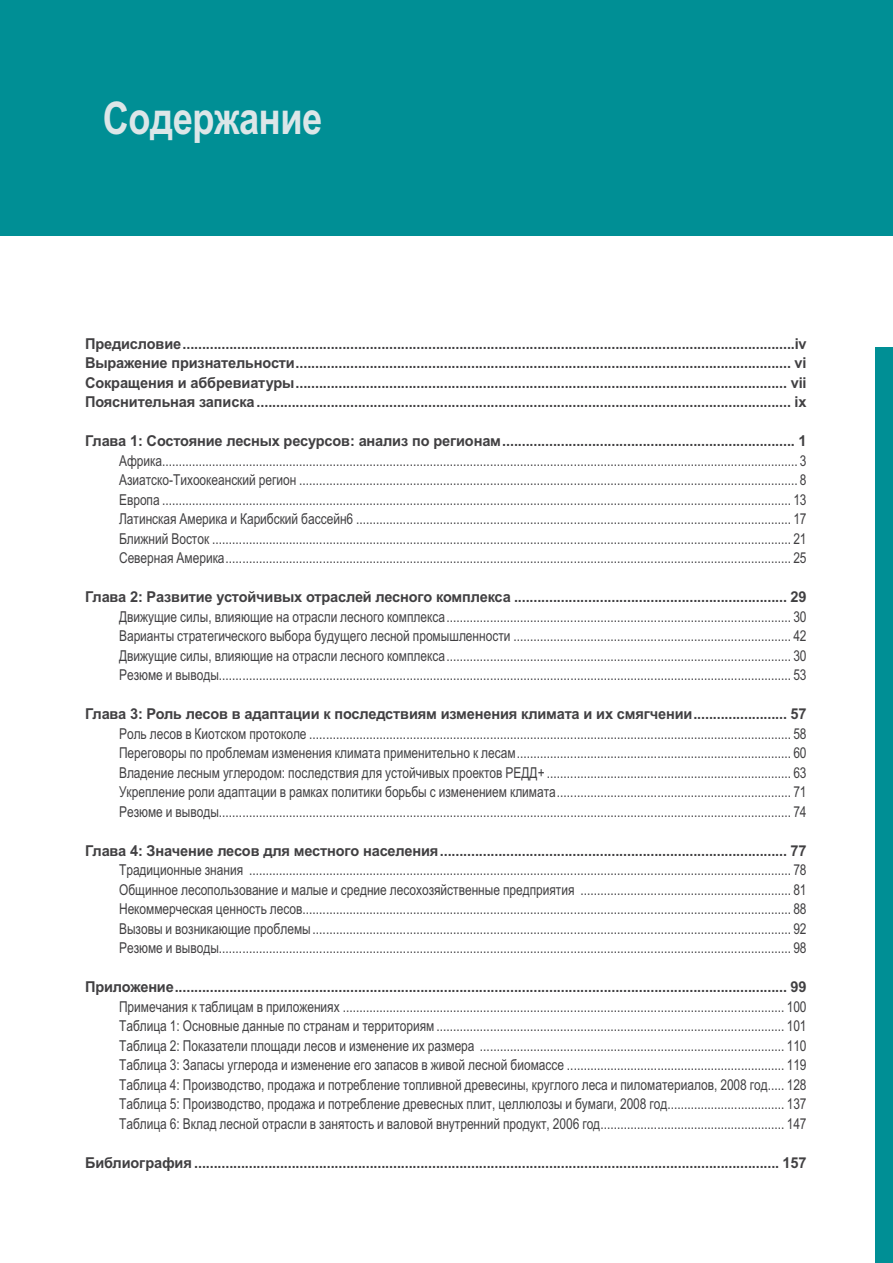
<style>
.page{position:relative;width:893px;height:1263px;background:#fff}
.page>*{position:absolute;margin:0;border:0;box-sizing:border-box;transform-origin:0 0}
.t1{font:700 45px "Arial Narrow Cyr";letter-spacing:-.01em;color:#dce6e8}
.t2{font:15px/19.5px "Arial Narrow Cyr";color:#414042;text-align:justify}
.t3{font:700 15px/19.5px "Arial Cyr";letter-spacing:-.01em;color:#414042;text-align:justify}
</style>
<div class="page">
<div style="left:0;top:0;width:893px;height:235px;background:#008f95"></div>
<div style="left:876px;top:348px;width:17px;height:915px;background:#008f95"></div>
<h1 class="t1" style="left:103px;top:93px;width:221px">Содержание</h1>
<p class="t3" style="left:85px;top:334px;width:723px">Предисловие..............................................................................................................................................................iv Выражение признательности................................................................................................................................ vi Сокращения и аббревиатуры............................................................................................................................... vii Пояснительная записка.......................................................................................................................................... ix</p>
<p class="t3" style="left:85px;top:431px;width:723px">Глава 1: Состояние лесных ресурсов: анализ по регионам............................................................................ 1</p>
<p class="t2" style="left:119px;top:451px;width:689px">Африка............................................................................................................................................................................................... 3<br>Азиатско-Тихоокеанский регион...................................................................................................................................................... 8<br>Европа............................................................................................................................................................................................. 13<br>Латинская Америка и Карибский бассейн6................................................................................................................................... 17<br>Ближний Восток.............................................................................................................................................................................. 21<br>Северная Америка.......................................................................................................................................................................... 25</p>
<p class="t3" style="left:85px;top:587px;width:723px">Глава 2: Развитие устойчивых отраслей лесного комплекса....................................................................... 29</p>
<p class="t2" style="left:119px;top:607px;width:689px">Движущие силы, влияющие на отрасли лесного комплекса........................................................................................................ 30<br>Варианты стратегического выбора будущего лесной промышленности.................................................................................... 42<br>Движущие силы, влияющие на отрасли лесного комплекса........................................................................................................ 30<br>Резюме и выводы........................................................................................................................................................................... 53</p>
<p class="t3" style="left:85px;top:704px;width:723px">Глава 3: Роль лесов в адаптации к последствиям изменения климата и их смягчении......................... 57</p>
<p class="t2" style="left:119px;top:724px;width:689px">Роль лесов в Киотском протоколе................................................................................................................................................. 58<br>Переговоры по проблемам изменения климата применительно к лесам................................................................................... 60<br>Владение лесным углеродом: последствия для устойчивых проектов РЕДД+.......................................................................... 63<br>Укрепление роли адаптации в рамках политики борьбы с изменением климата....................................................................... 71<br>Резюме и выводы........................................................................................................................................................................... 74</p>
<p class="t3" style="left:85px;top:841px;width:723px">Глава 4: Значение лесов для местного населения.......................................................................................... 77</p>
<p class="t2" style="left:119px;top:860px;width:689px">Традиционные знания ................................................................................................................................................................... 78<br>Общинное лесопользование и малые и средние лесохозяйственные предприятия ................................................................ 81<br>Некоммерческая ценность лесов................................................................................................................................................... 88<br>Вызовы и возникающие проблемы................................................................................................................................................ 92<br>Резюме и выводы........................................................................................................................................................................... 98</p>
<p class="t3" style="left:85px;top:977px;width:723px">Приложение.............................................................................................................................................................. 99</p>
<p class="t2" style="left:119px;top:997px;width:689px">Примечания к таблицам в приложениях..................................................................................................................................... 100<br>Таблица 1: Основные данные по странам и территориям......................................................................................................... 101<br>Таблица 2: Показатели площади лесов и изменение их размера ............................................................................................ 110<br>Таблица 3: Запасы углерода и изменение его запасов в живой лесной биомассе.................................................................. 119<br>Таблица 4: Производство, продажа и потребление топливной древесины, круглого леса и пиломатериалов, 2008 год..... 128<br>Таблица 5: Производство, продажа и потребление древесных плит, целлюлозы и бумаги, 2008 год................................... 137<br>Таблица 6: Вклад лесной отрасли в занятость и валовой внутренний продукт, 2006 год........................................................ 147</p>
<p class="t3" style="left:85px;top:1153px;width:723px">Библиография....................................................................................................................................................... 157</p>
</div>
